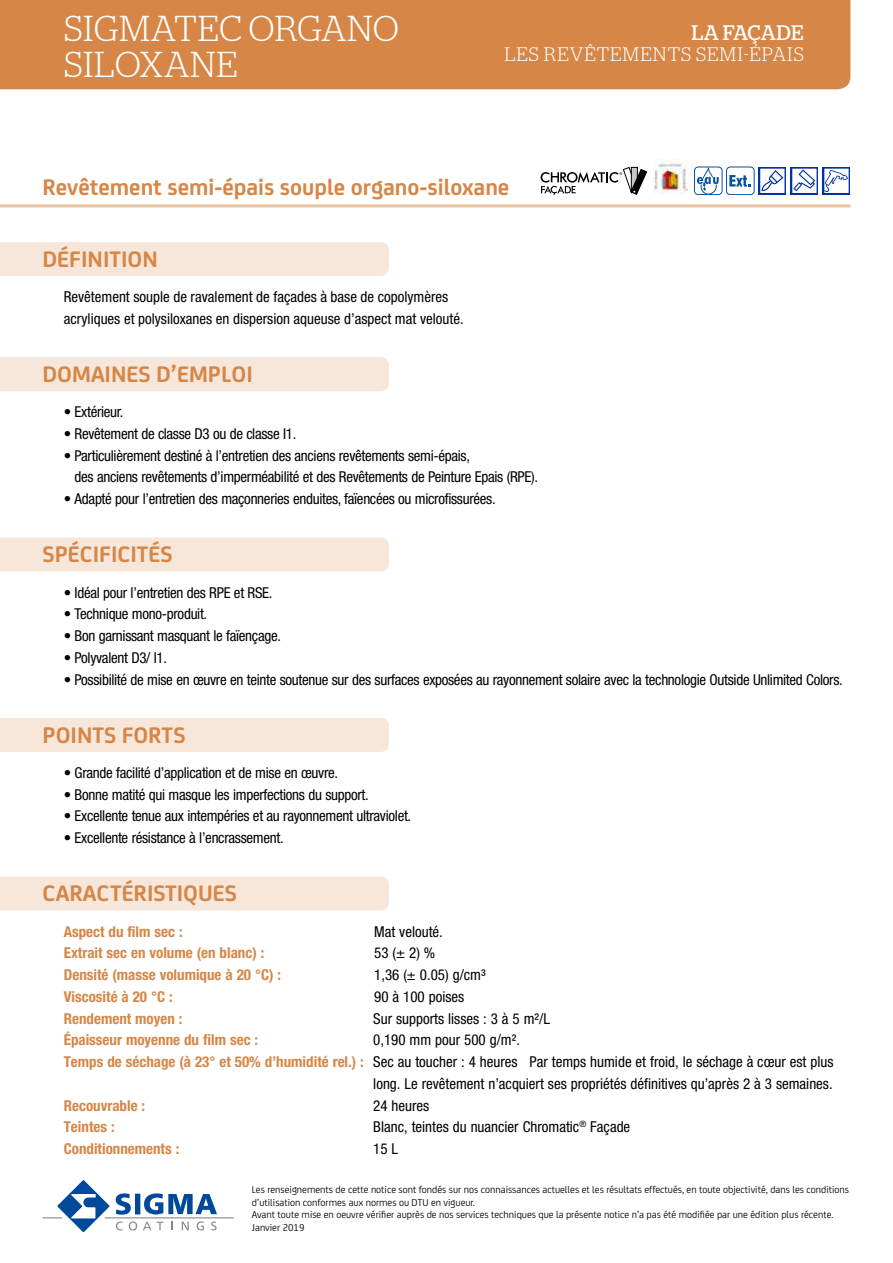
<style>
.page{position:relative;width:893px;height:1263px;background:#fff}
.page>*{position:absolute;margin:0;border:0;box-sizing:border-box;transform-origin:0 0}
.t1{font:300 36px/36px "Stag";letter-spacing:.015em;color:#fff}
.t2{font:700 24px "FS Joey";color:#d68646}
.t3{font:21px "Stag";letter-spacing:.01em;color:#fff}
.t4{font:300 19.5px "Stag";letter-spacing:.055em;color:#fff}
.t5{font:condensed 15px/21.8px "Helvetica Neue";letter-spacing:-.02em;color:#000}
.t6{font:condensed 15px/21.8px "Helvetica Neue LT Std";color:#000}
.t7{font:700 condensed 15px "Helvetica Neue LT Std";color:#d68646}
.t8{font:10.5px/12.6px "FS Joey";color:#000}
.s1{font-weight:700;color:#d68646}
</style>
<div class="page">
<div style="left:0;top:0;width:850px;height:89px;background:#d68646"></div>
<svg style="left:43px;top:1180px;width:191px;height:52px"></svg>
<div style="left:0;top:242px;width:389px;height:34px;background:#f7e7da"></div>
<div style="left:0;top:357px;width:389px;height:34px;background:#f7e7da"></div>
<div style="left:0;top:537px;width:389px;height:34px;background:#f7e7da"></div>
<div style="left:0;top:718px;width:389px;height:34px;background:#f7e7da"></div>
<div style="left:0;top:876px;width:389px;height:34px;background:#f7e7da"></div>
<hr style="left:0;top:204px;width:850px;height:3px;background:#ebc3a1">
<svg style="left:541px;top:167px;width:106px;height:28px"></svg>
<img style="left:653px;top:159px;width:35px;height:35px">
<div style="left:694px;top:167px;width:28px;height:28px;border:1px solid #0053a1;border-radius:4px"></div>
<svg style="left:696px;top:167px;width:23px;height:28px"></svg>
<div style="left:726px;top:167px;width:28px;height:28px;background:#fff;border:1px solid #0053a1;border-radius:4px"></div>
<svg style="left:729px;top:175px;width:22px;height:12px"></svg>
<svg style="left:758px;top:167px;width:28px;height:28px"></svg>
<svg style="left:760px;top:169px;width:24px;height:24px"></svg>
<div style="left:790px;top:167px;width:28px;height:28px;background:linear-gradient(to right,#0033a1,#0033a1)"></div>
<svg style="left:792px;top:169px;width:25px;height:24px"></svg>
<div style="left:822px;top:167px;width:28px;height:28px;background:linear-gradient(to right,#0033a1,#0033a1)"></div>
<svg style="left:824px;top:169px;width:25px;height:24px"></svg>
<h1 class="t1" style="left:64px;top:10px;width:337px">SIGMATEC ORGANO<br>SILOXANE</h1>
<h3 class="t3" style="left:691px;top:21px;width:113px">LA FAÇADE</h3>
<h3 class="t4" style="left:504px;top:44px;width:301px">LES REVÊTEMENTS SEMI-ÉPAIS</h3>
<h2 class="t2" style="left:43px;top:169px;width:468px">Revêtement semi-épais souple organo-siloxane</h2>
<h2 class="t2" style="left:43px;top:241px;width:117px">DÉFINITION</h2>
<p class="t6" style="left:64px;top:286px;width:401px">Revêtement souple de ravalement de façades à base de copolymères acryliques et polysiloxanes en dispersion aqueuse d’aspect mat velouté.</p>
<h2 class="t2" style="left:43px;top:356px;width:212px">DOMAINES D’EMPLOI</h2>
<p class="t5" style="left:64px;top:401px;width:61px">• Extérieur.</p>
<p class="t5" style="left:64px;top:423px;width:234px">• Revêtement de classe D3 ou de classe I1.</p>
<p class="t5" style="left:75px;top:444px;width:465px;text-indent:-11px">• Particulièrement destiné à l’entretien des anciens revêtements semi-épais,<br>des anciens revêtements d’imperméabilité et des Revêtements de Peinture Epais (RPE).</p>
<p class="t5" style="left:64px;top:488px;width:433px">• Adapté pour l’entretien des maçonneries enduites, faïencées ou microfissurées.</p>
<h2 class="t2" style="left:43px;top:536px;width:132px">SPÉCIFICITÉS</h2>
<p class="t5" style="left:64px;top:581px;width:210px">• Idéal pour l’entretien des RPE et RSE.</p>
<p class="t5" style="left:64px;top:603px;width:145px">• Technique mono-produit.</p>
<p class="t5" style="left:64px;top:625px;width:219px">• Bon garnissant masquant le faïençage.</p>
<p class="t5" style="left:64px;top:646px;width:105px">• Polyvalent D3/ I1.</p>
<p class="t5" style="left:64px;top:668px;width:780px">• Possibilité de mise en œuvre en teinte soutenue sur des surfaces exposées au rayonnement solaire avec la technologie Outside Unlimited Colors.</p>
<h2 class="t2" style="left:43px;top:717px;width:145px">POINTS FORTS</h2>
<p class="t5" style="left:64px;top:762px;width:276px">• Grande facilité d’application et de mise en œuvre.</p>
<p class="t5" style="left:64px;top:783px;width:306px">• Bonne matité qui masque les imperfections du support.</p>
<p class="t5" style="left:64px;top:805px;width:349px">• Excellente tenue aux intempéries et au rayonnement ultraviolet.</p>
<p class="t5" style="left:64px;top:827px;width:221px">• Excellente résistance à l’encrassement.</p>
<h2 class="t2" style="left:43px;top:875px;width:196px">CARACTÉRISTIQUES</h2>
<p class="t7" style="left:64px;top:922px;width:120px">Aspect du film sec :</p>
<p class="t6" style="left:374px;top:920px;width:70px">Mat velouté.</p>
<p class="t7" style="left:64px;top:944px;width:202px">Extrait sec en volume (en blanc) :</p>
<p class="t6" style="left:374px;top:942px;width:63px">53 (± 2) %</p>
<p class="t7" style="left:64px;top:966px;width:219px">Densité (masse volumique à 20 °C) :</p>
<p class="t6" style="left:374px;top:964px;width:113px">1,36 (± 0.05) g/cm³</p>
<p class="t7" style="left:64px;top:987px;width:110px">Viscosité à 20 °C :</p>
<p class="t6" style="left:374px;top:985px;width:92px">90 à 100 poises</p>
<p class="t7" style="left:64px;top:1009px;width:120px">Rendement moyen :</p>
<p class="t6" style="left:373px;top:1007px;width:178px">Sur supports lisses : 3 à 5 m²/L</p>
<p class="t7" style="left:64px;top:1031px;width:196px">Épaisseur moyenne du film sec :</p>
<p class="t6" style="left:373px;top:1029px;width:148px">0,190 mm pour 500 g/m².</p>
<p class="t6" style="left:64px;top:1051px;width:771px"><span class="s1">Temps de séchage (à 23° et 50% d’humidité rel.) :</span> Sec au toucher : 4 heures Par temps humide et froid, le séchage à cœur est plus</p>
<p class="t6" style="left:373px;top:1072px;width:461px">long. Le revêtement n’acquiert ses propriétés définitives qu’après 2 à 3 semaines.</p>
<p class="t7" style="left:64px;top:1096px;width:83px">Recouvrable :</p>
<p class="t6" style="left:373px;top:1094px;width:58px">24 heures</p>
<p class="t7" style="left:64px;top:1118px;width:52px">Teintes :</p>
<p class="t6" style="left:373px;top:1116px;width:258px">Blanc, teintes du nuancier Chromatic<sup>®</sup> Façade</p>
<p class="t7" style="left:64px;top:1140px;width:117px">Conditionnements :</p>
<p class="t6" style="left:373px;top:1138px;width:27px">15 L</p>
<p class="t8" style="left:252px;top:1183px;width:598px">Les renseignements de cette notice sont fondés sur nos connaissances actuelles et les résultats effectués, en toute objectivité, dans les conditions d’utilisation conformes aux normes ou DTU en vigueur.<br>Avant toute mise en oeuvre vérifier auprès de nos services techniques que la présente notice n’a pas été modifiée par une édition plus récente.<br>Janvier 2019</p>
</div>
